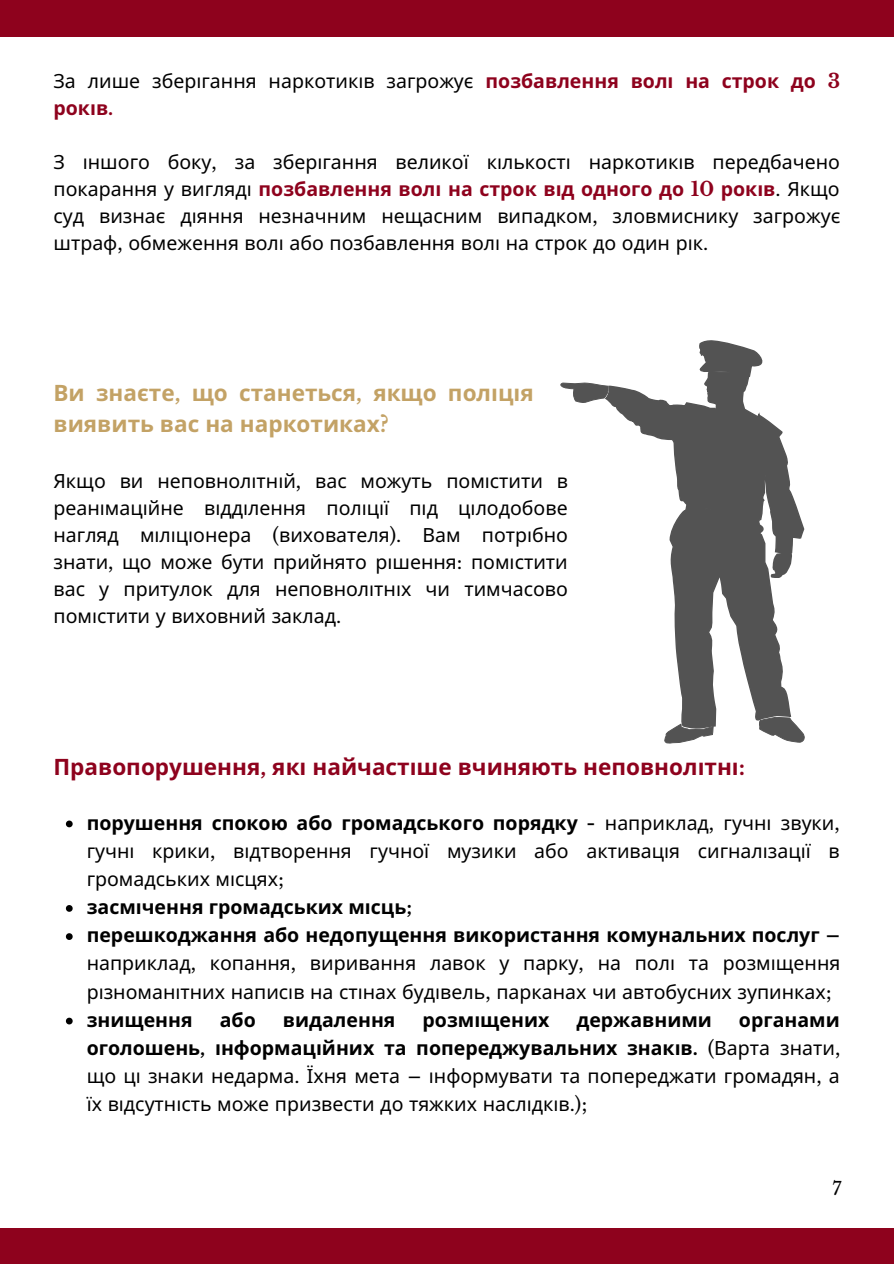
<style>
.page{position:relative;width:894px;height:1264px;background:#fff}
.page>*{position:absolute;margin:0;border:0;box-sizing:border-box;transform-origin:0 0}
.t1{font:700 22.5px/31.5px "Noto Sans";color:#c3a265}
.t2{font:700 22.5px "Noto Sans";color:#8e021d}
.t3{font:19.5px/27px "Noto Sans";color:#000;text-align:justify}
.t4{font:700 19.5px "Noto Sans";color:#000}
.t5{font:18px "Libre Baskerville";color:#000}
.s1{font-weight:700;color:#8e021d}
.s2{font-family:"Libre Baskerville";font-weight:700;color:#8e021d}
.s3{font-family:"Libre Baskerville"}
.s4{font-weight:700}
.s5{font-family:"Libre Baskerville";font-weight:700}
</style>
<div class="page">
<div style="left:0;top:0;width:893px;height:36px;background:#8e021d"></div>
<div style="left:0;top:1227px;width:893px;height:35px;background:#8e021d"></div>
<svg style="left:560px;top:340px;width:245px;height:403px"></svg>
<svg style="left:66px;top:820px;width:7px;height:7px"></svg>
<svg style="left:66px;top:905px;width:7px;height:6px"></svg>
<svg style="left:66px;top:933px;width:7px;height:7px"></svg>
<svg style="left:66px;top:1017px;width:7px;height:7px"></svg>
<p class="t3" style="left:53px;top:67px;width:787px">За лише збері гання наркотикі в загрожує <span class="s1">позбавлення волі на строк до</span> <span class="s2">3 </span><span class="s1">рокі в</span><span class="s2">.</span></p>
<p class="t3" style="left:53px;top:148px;width:788px">З і ншого боку<span class="s3">,</span> за збері гання великої кількості наркотикі в передбачено покарання у вигляді <span class="s1">позбавлення волі на строк від одного до</span> <span class="s2">10</span> <span class="s1">рокі в</span><span class="s3">.</span> Якщо суд визнає діяння незначним нещасним випадком<span class="s3">,</span> зловмиснику загрожує штраф<span class="s3">,</span> обмеження волі або позбавлення волі на строк до один рі к<span class="s3">.</span></p>
<p class="t1" style="left:53px;top:376px;width:481px">Ви знаєте<span class="s3">,</span> що станеться<span class="s3">,</span> якщо полі ція виявить вас на наркотиках<span class="s3">?</span></p>
<p class="t3" style="left:53px;top:466px;width:516px">Якщо ви неповнолітні й<span class="s3">,</span> вас можуть помістити в реані маці йне відділення полі ції під цілодобове нагляд мілі ціонера <span class="s3">(</span>вихователя<span class="s3">).</span> Вам потрібно знати<span class="s3">,</span> що може бути прийнято рі шення<span class="s3">:</span> помістити вас у притулок для неповнолітніх чи тимчасово помістити у виховний заклад<span class="s3">.</span></p>
<p class="t2" style="left:53px;top:750px;width:693px">Правопорушення<span class="s3">,</span> які найчасті ше вчиняють неповнолітні<span class="s3">:</span></p>
<p class="t3" style="left:87px;top:807px;width:754px;line-height:28.2px"><span class="s4">порушення спокою або громадського порядку</span> <span class="s5">-</span> наприклад<span class="s3">,</span> гучні звуки<span class="s3">, </span>гучні крики<span class="s3">,</span> відтворення гучної музики або активація сигналізації в громадських мі сцях<span class="s3">;</span></p>
<p class="t4" style="left:87px;top:893px;width:327px">засмічення громадських місць<span class="s3">;</span></p>
<p class="t3" style="left:87px;top:920px;width:755px;line-height:28.2px"><span class="s4">перешкоджання або недопущення використання комунальних послуг</span> <span class="s5">– </span>наприклад<span class="s3">,</span> копання<span class="s3">,</span> виривання лавок у парку<span class="s3">,</span> на полі та розмі щення різноманітних написі в на сті нах буді вель<span class="s3">,</span> парканах чи автобусних зупинках<span class="s3">;</span></p>
<p class="t4" style="left:87px;top:1005px;width:107px">знищення</p>
<p class="t4" style="left:220px;top:1005px;width:37px">або</p>
<p class="t4" style="left:283px;top:1005px;width:114px">видалення</p>
<p class="t4" style="left:422px;top:1005px;width:128px">розмі щених</p>
<p class="t4" style="left:576px;top:1005px;width:137px">державними</p>
<p class="t3" style="left:87px;top:1005px;width:755px;line-height:28.2px;text-indent:652px"><span class="s4">органами оголошень</span><span class="s5">,</span> <span class="s4">і нформаці йних та попереджувальних знакі в</span><span class="s5">.</span> <span class="s3">(</span>Варта знати<span class="s3">, </span>що ці знаки недарма<span class="s3">.</span> Їхня мета <span class="s3">–</span> і нформувати та попереджати громадян<span class="s3">,</span> а їх відсутні сть може призвести до тяжких наслідкі в<span class="s3">.);</span></p>
<p class="t5" style="left:832px;top:1177px;width:11px">7</p>
</div>
